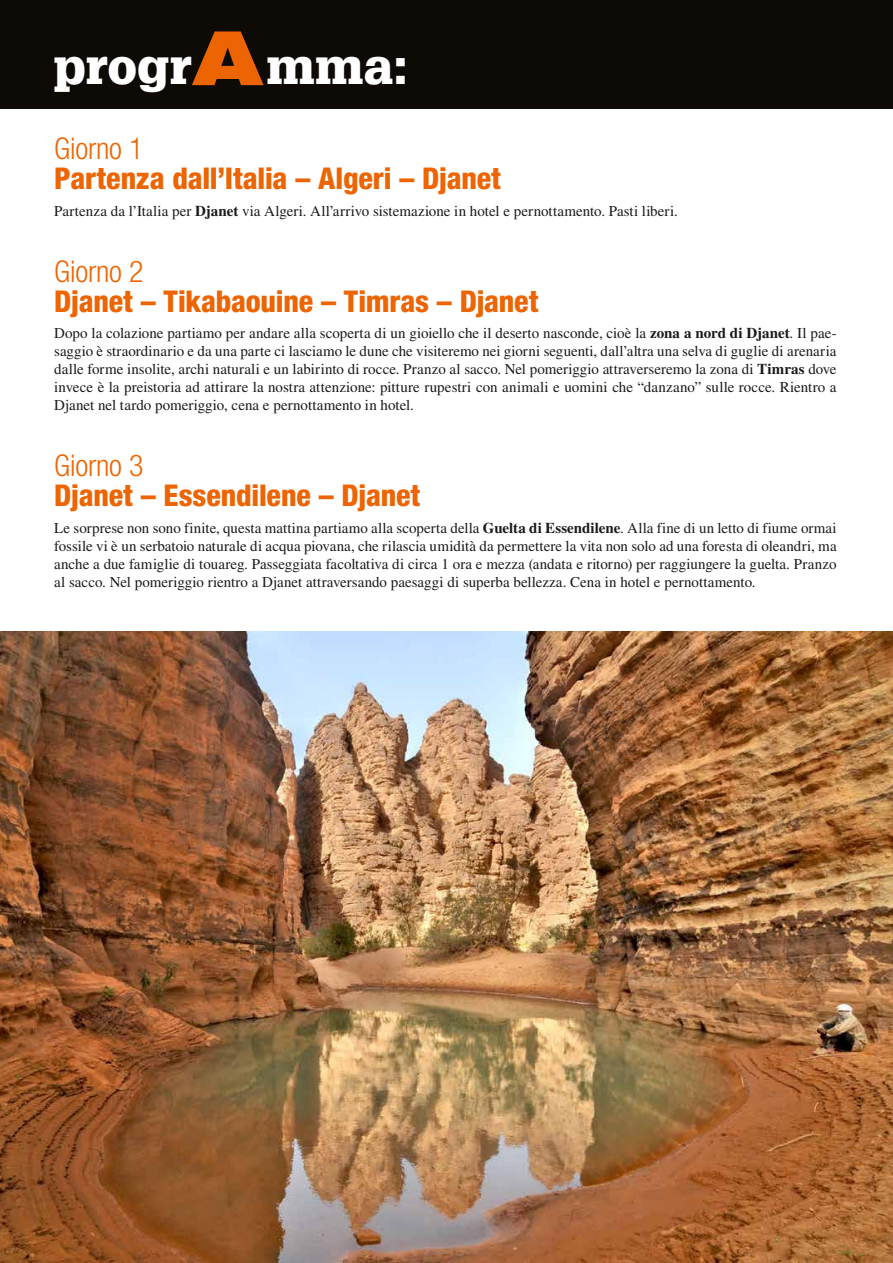
<style>
.page{position:relative;width:893px;height:1263px;background:#fff}
.page>*{position:absolute;margin:0;border:0;box-sizing:border-box;transform-origin:0 0}
.t1{font:900 expanded 75.15px "Helvetica Neue LT Std";color:#ec6502}
.t2{font:900 48.75px "Glypha LT Std";color:#fff}
.t3{font:800 condensed 30px "Helvetica Neue LT Std";letter-spacing:-.005em;color:#ec6502}
.t4{font:300 condensed 30px "Helvetica Neue LT Std";letter-spacing:-.01em;color:#ec6502}
.t5{font:15px/18px "Times LT Std";color:#1a1a18;text-align:justify}
.s1{font-weight:700}
</style>
<div class="page">
<div style="left:0;top:0;width:893px;height:108px;background:#0e0a06"></div>
<img style="left:0;top:631px;width:893px;height:632px">
<h1 class="t1" style="left:194px;top:9px;width:68px">A</h1>
<h2 class="t2" style="left:53px;top:37px;width:140px">progr</h2>
<h2 class="t2" style="left:266px;top:37px;width:142px">mma:</h2>
<h3 class="t4" style="left:54px;top:131px;width:91px">Giorno 1</h3>
<h3 class="t3" style="left:54px;top:160px;width:448px">Partenza dall’Italia – Algeri – Djanet</h3>
<p class="t5" style="left:54px;top:202px;width:625px">Partenza da l’Italia per <span class="s1">Djanet</span> via Algeri. All’arrivo sistemazione in hotel e pernottamento. Pasti liberi.</p>
<h3 class="t4" style="left:54px;top:254px;width:91px">Giorno 2</h3>
<h3 class="t3" style="left:54px;top:283px;width:486px">Djanet – Tikabaouine – Timras – Djanet</h3>
<p class="t5" style="left:54px;top:324px;width:784px">Dopo la colazione partiamo per andare alla scoperta di un gioiello che il deserto nasconde, cioè la <span class="s1">zona a nord di Djanet</span>. Il pae&shy;saggio è straordinario e da una parte ci lasciamo le dune che visiteremo nei giorni seguenti, dall’altra una selva di guglie di arenaria dalle forme insolite, archi naturali e un labirinto di rocce. Pranzo al sacco. Nel pomeriggio attraverseremo la zona di <span class="s1">Timras</span> dove invece è la preistoria ad attirare la nostra attenzione: pitture rupestri con animali e uomini che “danzano” sulle rocce. Rientro a Djanet nel tardo pomeriggio, cena e pernottamento in hotel.</p>
<h3 class="t4" style="left:54px;top:448px;width:91px">Giorno 3</h3>
<h3 class="t3" style="left:54px;top:477px;width:368px">Djanet – Essendilene – Djanet</h3>
<p class="t5" style="left:54px;top:519px;width:784px">Le sorprese non sono finite, questa mattina partiamo alla scoperta della <span class="s1">Guelta di Essendilene</span>. Alla fine di un letto di fiume ormai fossile vi è un serbatoio naturale di acqua piovana, che rilascia umidità da permettere la vita non solo ad una foresta di oleandri, ma anche a due famiglie di touareg. Passeggiata facoltativa di circa 1 ora e mezza (andata e ritorno) per raggiungere la guelta. Pranzo al sacco. Nel pomeriggio rientro a Djanet attraversando paesaggi di superba bellezza. Cena in hotel e pernottamento.</p>
</div>
